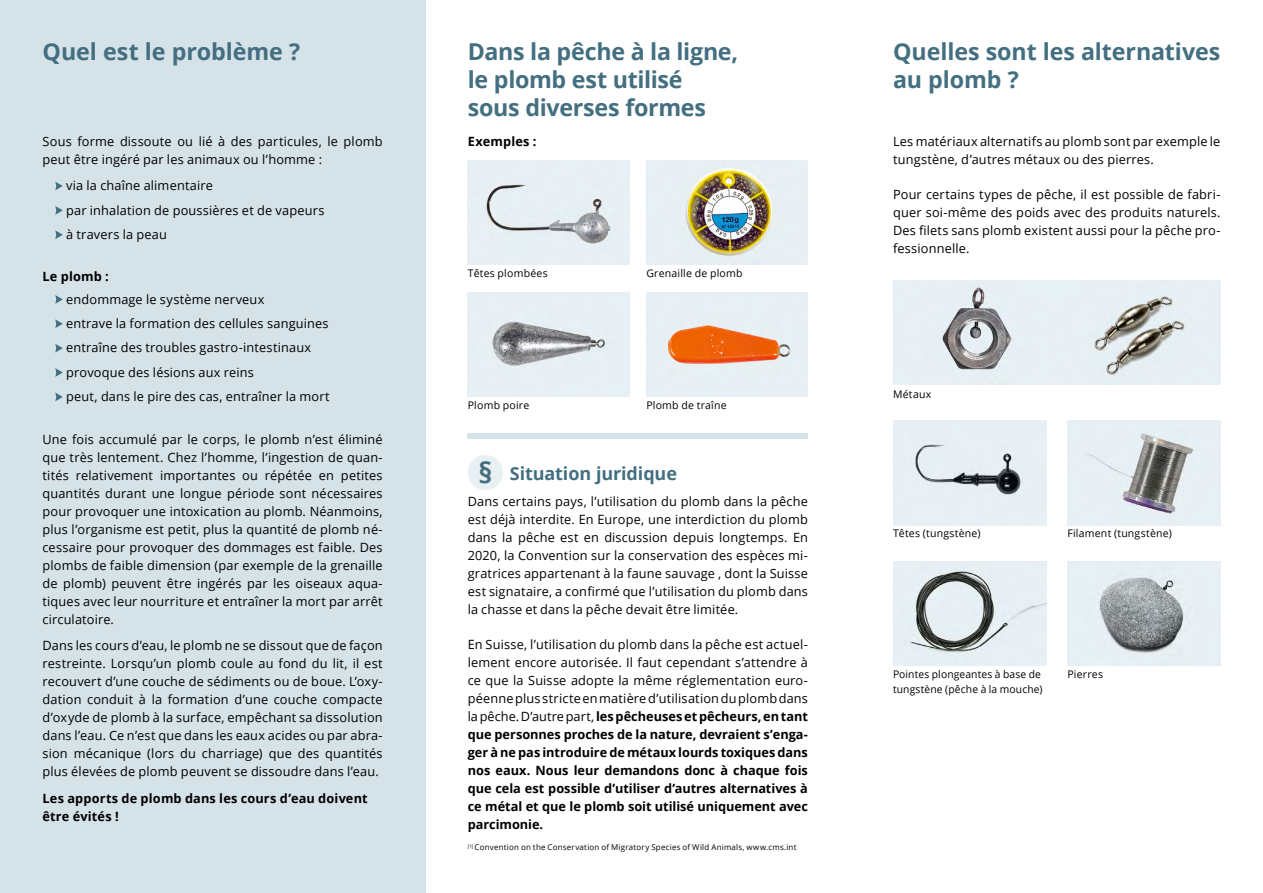
<style>
.page{position:relative;width:1263px;height:893px;background:#fff}
.page>*{position:absolute;margin:0;border:0;box-sizing:border-box;transform-origin:0 0}
.t1{font:700 28.5px "Open Sans";color:#436f80}
.t2{font:700 23.25px/27.9px "Open Sans";letter-spacing:-.005em;color:#436f80}
.t3{font:700 18px "Open Sans";letter-spacing:-.005em;color:#436f80}
.t4{font:12.75px/18px "Open Sans";letter-spacing:.015em;color:#000}
.t5{font:700 12.75px/18px "Open Sans";letter-spacing:.01em;color:#000}
.t6{font:10.5px "Open Sans";letter-spacing:.02em;color:#000}
.t7{font:7.95px "Open Sans";letter-spacing:.025em;color:#000}
.s1{font-weight:400}
</style>
<div class="page">
<div style="left:0;top:0;width:425px;height:893px;background:#d5e2e8"></div>
<div style="left:468px;top:433px;width:340px;height:5px;background:#d5e2e8"></div>
<svg style="left:55px;top:182px;width:8px;height:8px"></svg>
<svg style="left:55px;top:206px;width:8px;height:9px"></svg>
<svg style="left:55px;top:230px;width:8px;height:9px"></svg>
<svg style="left:55px;top:295px;width:8px;height:9px"></svg>
<svg style="left:55px;top:319px;width:8px;height:9px"></svg>
<svg style="left:55px;top:344px;width:8px;height:9px"></svg>
<svg style="left:55px;top:368px;width:8px;height:9px"></svg>
<svg style="left:55px;top:393px;width:8px;height:8px"></svg>
<div style="left:468px;top:455px;width:35px;height:35px;background:#e8f0f3;border-radius:50%"></div>
<img style="left:468px;top:292px;width:161px;height:104px">
<img style="left:646px;top:292px;width:162px;height:104px">
<img style="left:468px;top:160px;width:161px;height:105px">
<img style="left:646px;top:160px;width:162px;height:105px">
<img style="left:893px;top:421px;width:153px;height:104px">
<img style="left:893px;top:281px;width:327px;height:104px">
<img style="left:1067px;top:421px;width:153px;height:104px">
<img style="left:1067px;top:561px;width:153px;height:105px">
<img style="left:893px;top:561px;width:153px;height:105px">
<h2 class="t2" style="left:43px;top:37px;width:259px">Quel est le problème ?</h2>
<p class="t4" style="left:43px;top:132px;width:342px">Sous forme dissoute ou lié à des particules, le plomb peut être ingéré par les animaux ou l’homme :</p>
<p class="t4" style="left:66px;top:173px;width:260px;line-height:24.5px">via la chaîne alimentaire<br>par inhalation de poussières et de vapeurs à travers la peau</p>
<p class="t5" style="left:43px;top:268px;width:68px">Le plomb :</p>
<p class="t4" style="left:66px;top:287px;width:265px;line-height:24.5px">endommage le système nerveux<br>entrave la formation des cellules sanguines entraîne des troubles gastro-intestinaux provoque des lésions aux reins<br>peut, dans le pire des cas, entraîner la mort</p>
<p class="t4" style="left:43px;top:430px;width:342px;text-align:justify">Une fois accumulé par le corps, le plomb n’est éliminé que très lentement. Chez l’homme, l’ingestion de quan&shy;tités relativement importantes ou répétée en petites quantités durant une longue période sont nécessaires pour provoquer une intoxication au plomb. Néanmoins, plus l’organisme est petit, plus la quantité de plomb né&shy;cessaire pour provoquer des dommages est faible. Des plombs de faible dimension (par exemple de la grenaille de plomb) peuvent être ingérés par les oiseaux aqua&shy;tiques avec leur nourriture et entraîner la mort par arrêt circulatoire.</p>
<p class="t4" style="left:43px;top:636px;width:342px;text-align:justify">Dans les cours d’eau, le plomb ne se dissout que de façon restreinte. Lorsqu’un plomb coule au fond du lit, il est recouvert d’une couche de sédiments ou de boue. L’oxy&shy;dation conduit à la formation d’une couche compacte d’oxyde de plomb à la surface, empêchant sa dissolution dans l’eau. Ce n’est que dans les eaux acides ou par abra&shy;sion mécanique (lors du charriage) que des quantités plus élevées de plomb peuvent se dissoudre dans l’eau.</p>
<p class="t5" style="left:43px;top:789px;width:327px">Les apports de plomb dans les cours d’eau doivent être évités !</p>
<h2 class="t2" style="left:468px;top:37px;width:272px">Dans la pêche à la ligne, le plomb est utilisé sous diverses formes</h2>
<p class="t5" style="left:468px;top:132px;width:70px">Exemples :</p>
<p class="t6" style="left:468px;top:266px;width:81px">Têtes plombées</p>
<p class="t6" style="left:646px;top:266px;width:98px">Grenaille de plomb</p>
<p class="t6" style="left:468px;top:398px;width:63px">Plomb poire</p>
<p class="t6" style="left:646px;top:398px;width:82px">Plomb de traîne</p>
<h1 class="t1" style="left:478px;top:453px;width:15px">§</h1>
<h3 class="t3" style="left:510px;top:461px;width:169px">Situation juridique</h3>
<p class="t4" style="left:468px;top:492px;width:342px;text-align:justify">Dans certains pays, l’utilisation du plomb dans la pêche est déjà interdite. En Europe, une interdiction du plomb dans la pêche est en discussion depuis longtemps. En 2020, la Convention sur la conservation des espèces mi&shy;gratrices appartenant à la faune sauvage , dont la Suisse est signataire, a confirmé que l’utilisation du plomb dans la chasse et dans la pêche devait être limitée.</p>
<p class="t5" style="left:468px;top:635px;width:342px;text-align:justify"><span class="s1">En Suisse, l’utilisation du plomb dans la pêche est actuel&shy;lement encore autorisée. Il faut cependant s’attendre à ce que la Suisse adopte la même réglementation euro&shy;péenne plus stricte en matière d’utilisation du plomb dans la pêche. D’autre part,</span> les pêcheuses et pêcheurs, en tant que personnes proches de la nature, devraient s’enga&shy;ger à ne pas introduire de métaux lourds toxiques dans nos eaux. Nous leur demandons donc à chaque fois que cela est possible d’utiliser d’autres alternatives à ce métal et que le plomb soit utilisé uniquement avec parcimonie.</p>
<p class="t7" style="left:468px;top:842px;width:330px"><sup>[1]</sup> Convention on the Conservation of Migratory Species of Wild Animals, www.cms.int</p>
<h2 class="t2" style="left:893px;top:37px;width:329px">Quelles sont les alternatives au plomb ?</h2>
<p class="t4" style="left:893px;top:132px;width:329px">Les matériaux alternatifs au plomb sont par exemple le tungstène, d’autres métaux ou des pierres.</p>
<p class="t4" style="left:893px;top:185px;width:329px;text-align:justify">Pour certains types de pêche, il est possible de fabri&shy;quer soi-même des poids avec des produits naturels.<br>Des filets sans plomb existent aussi pour la pêche pro&shy;fessionnelle.</p>
<p class="t6" style="left:893px;top:387px;width:40px">Métaux</p>
<p class="t6" style="left:893px;top:526px;width:89px">Têtes (tungstène)</p>
<p class="t6" style="left:1067px;top:526px;width:106px">Filament (tungstène)</p>
<p class="t6" style="left:893px;top:667px;width:149px">Pointes plongeantes à base de</p>
<p class="t6" style="left:1067px;top:667px;width:37px">Pierres</p>
<p class="t6" style="left:893px;top:682px;width:151px">tungstène (pêche à la mouche)</p>
</div>
